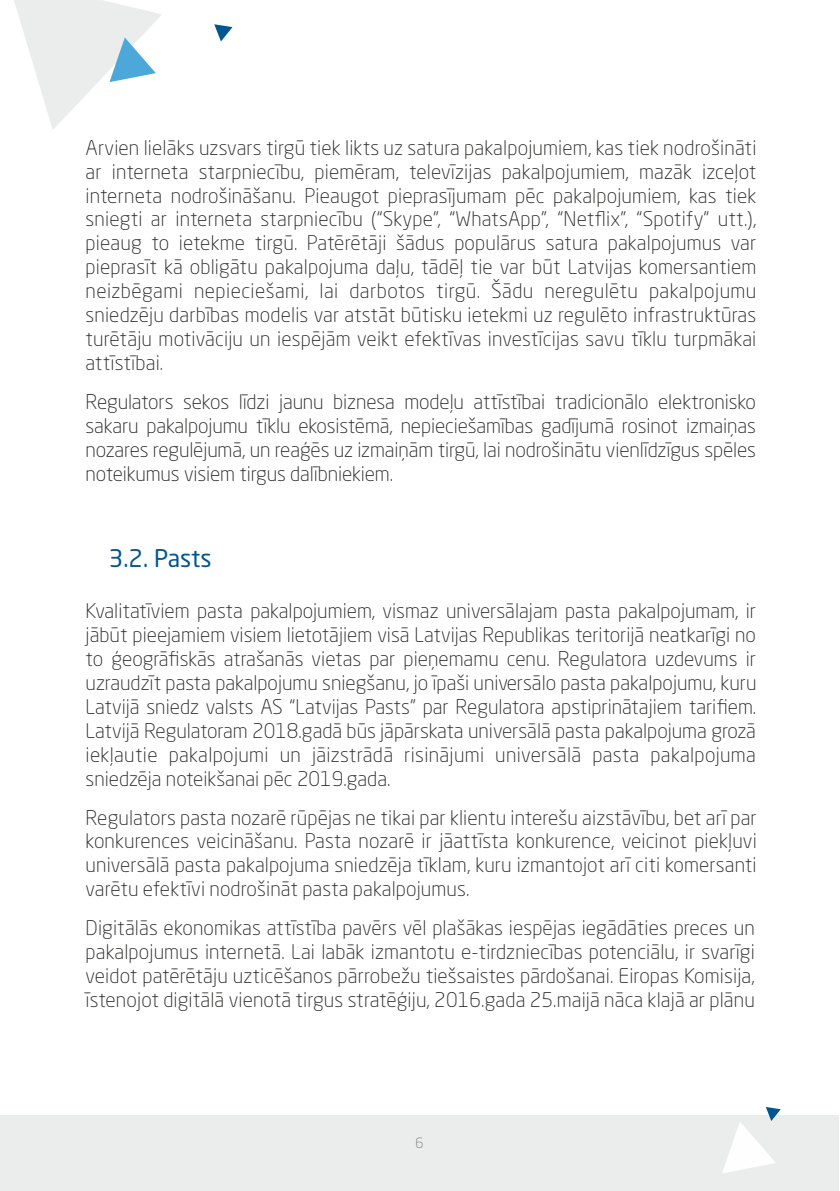
<style>
.page{position:relative;width:840px;height:1191px;background:#fff}
.page>*{position:absolute;margin:0;border:0;box-sizing:border-box;transform-origin:0 0}
.t1{font:24px "Neo Sans Pro";letter-spacing:-.005em;color:#005690}
.t2{font:300 20px/24px "Neo Sans Pro";letter-spacing:.005em;color:#2b2a29;text-align:justify}
.t3{font:300 14px "Neo Sans Pro";color:#797979}
</style>
<div class="page">
<div style="left:0;top:1115px;width:838px;height:76px;background:#ebecec"></div>
<svg style="left:14px;top:0;width:148px;height:129px"></svg>
<svg style="left:214px;top:24px;width:18px;height:17px"></svg>
<svg style="left:722px;top:1107px;width:58px;height:66px"></svg>
<p class="t2" style="left:85px;top:137px;width:672px">Arvien lielāks uzsvars tirgū tiek likts uz satura pakalpojumiem, kas tiek nodrošināti ar interneta starpniecību, piemēram, televīzijas pakalpojumiem, mazāk izceļot interneta nodrošināšanu. Pieaugot pieprasījumam pēc pakalpojumiem, kas tiek sniegti ar interneta starpniecību (“Skype”, “WhatsApp”, “Netflix”, “Spotify” utt.), pieaug to ietekme tirgū. Patērētāji šādus populārus satura pakalpojumus var pieprasīt kā obligātu pakalpojuma daļu, tādēļ tie var būt Latvijas komersantiem neizbēgami nepieciešami, lai darbotos tirgū. Šādu neregulētu pakalpojumu sniedzēju darbības modelis var atstāt būtisku ietekmi uz regulēto infrastruktūras turētāju motivāciju un iespējām veikt efektīvas investīcijas savu tīklu turpmākai attīstībai.</p>
<p class="t2" style="left:85px;top:391px;width:671px">Regulators sekos līdzi jaunu biznesa modeļu attīstībai tradicionālo elektronisko sakaru pakalpojumu tīklu ekosistēmā, nepieciešamības gadījumā rosinot izmaiņas nozares regulējumā, un reaģēs uz izmaiņām tirgū, lai nodrošinātu vienlīdzīgus spēles noteikumus visiem tirgus dalībniekiem.</p>
<p class="t1" style="left:109px;top:549px;width:104px">3.2. Pasts</p>
<p class="t2" style="left:85px;top:601px;width:672px">Kvalitatīviem pasta pakalpojumiem, vismaz universālajam pasta pakalpojumam, ir jābūt pieejamiem visiem lietotājiem visā Latvijas Republikas teritorijā neatkarīgi no to ģeogrāfiskās atrašanās vietas par pieņemamu cenu. Regulatora uzdevums ir uzraudzīt pasta pakalpojumu sniegšanu, jo īpaši universālo pasta pakalpojumu, kuru Latvijā sniedz valsts AS “Latvijas Pasts” par Regulatora apstiprinātajiem tarifiem.<br>Latvijā Regulatoram 2018.gadā būs jāpārskata universālā pasta pakalpojuma grozā iekļautie pakalpojumi un jāizstrādā risinājumi universālā pasta pakalpojuma sniedzēja noteikšanai pēc 2019.gada.</p>
<p class="t2" style="left:85px;top:807px;width:672px">Regulators pasta nozarē rūpējas ne tikai par klientu interešu aizstāvību, bet arī par konkurences veicināšanu. Pasta nozarē ir jāattīsta konkurence, veicinot piekļuvi universālā pasta pakalpojuma sniedzēja tīklam, kuru izmantojot arī citi komersanti varētu efektīvi nodrošināt pasta pakalpojumus.</p>
<p class="t2" style="left:85px;top:917px;width:670px">Digitālās ekonomikas attīstība pavērs vēl plašākas iespējas iegādāties preces un pakalpojumus internetā. Lai labāk izmantotu e-tirdzniecības potenciālu, ir svarīgi veidot patērētāju uzticēšanos pārrobežu tiešsaistes pārdošanai. Eiropas Komisija, īstenojot digitālā vienotā tirgus stratēģiju, 2016.gada 25.maijā nāca klajā ar plānu</p>
<p class="t3" style="left:415px;top:1137px;width:10px">6</p>
</div>
